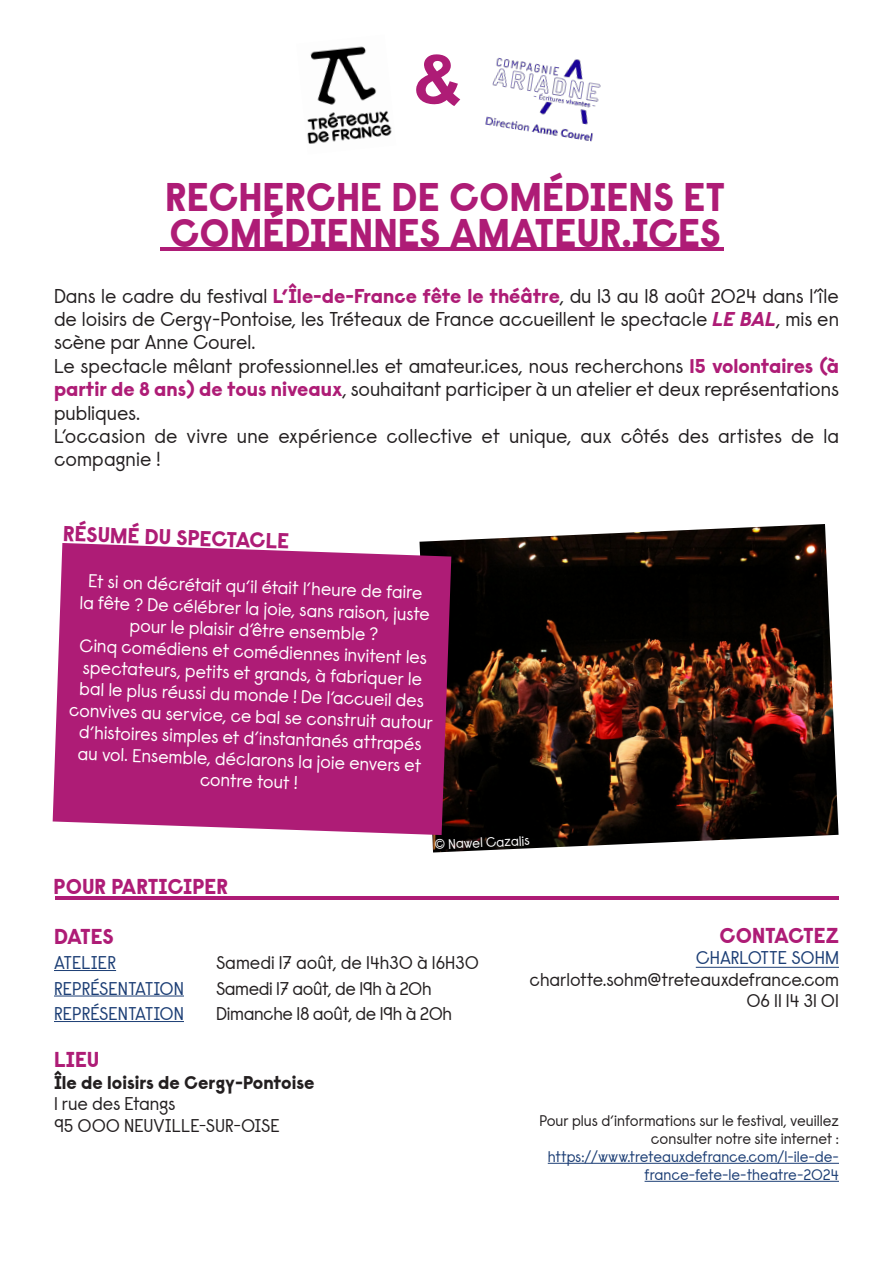
<style>
.page{position:relative;width:893px;height:1263px;background:#fff}
.page>*{position:absolute;margin:0;border:0;box-sizing:border-box;transform-origin:0 0}
.t1{font:800 39px/36px "Raisonne Pro";color:#ae1c76}
.t2{font:800 21px "Raisonne Pro";color:#ae1c76}
.t3{font:19.5px/23.4px "Raisonne Pro";color:#231f20;text-align:justify}
.t4{font:18px/21.6px "Raisonne Pro";color:#fff;text-align:center}
.t5{font:18px/21.6px "Raisonne Pro";color:#231f20;text-align:right}
.t6{font:18px "Raisonne Pro";letter-spacing:-.02em;color:#231f20}
.t7{font:18px "Raisonne Pro";color:#1c3e75}
.t8{font:800 18px "Raisonne Pro";color:#231f20}
.t9{font:15px/18px "Raisonne Pro";color:#231f20;text-align:right}
.t10{font:15px/18px "Raisonne Pro";color:#1c3e75;text-align:right}
.t11{font:13.5px "Raisonne Pro";color:#fff}
.s1{font-weight:800;color:#ae1c76}
.s2{font-weight:800;font-style:italic;color:#ae1c76}
.s3{color:#1c3e75}
</style>
<div class="page">
<img style="left:307px;top:46px;width:85px;height:98px">
<hr style="left:54px;top:970px;width:62px;height:1px;background:#1c3e75">
<hr style="left:54px;top:995px;width:130px;height:1px;background:#1c3e75">
<hr style="left:54px;top:1021px;width:130px;height:1px;background:#1c3e75">
<hr style="left:548px;top:1163px;width:291px;height:1px;background:#1c3e75">
<hr style="left:645px;top:1181px;width:194px;height:1px;background:#1c3e75">
<img style="left:419px;top:524px;width:419px;height:328px">
<svg style="left:53px;top:543px;width:398px;height:292px;background:#b0277b"></svg>
<hr style="left:55px;top:896px;width:783px;height:4px;background:#ae1c76">
<hr style="left:160px;top:247px;width:563px;height:3px;background:#ae1c76">
<img style="left:485px;top:57px;width:116px;height:85px">
<hr style="left:696px;top:967px;width:143px;height:1px;background:#1c3e75">
<p class="t1" style="left:165px;top:178px;width:562px">RECHERCHE DE COMÉDIENS ET<br>COMÉDIENNES AMATEUR.ICES</p>
<p class="t3" style="left:54px;top:284px;width:786px">Dans le cadre du festival <span class="s1">L’Île-de-France fête le théâtre</span>, du 13 au 18 août 2024 dans l’île de loisirs de Cergy-Pontoise, les Tréteaux de France accueillent le spectacle <span class="s2">LE BAL</span>, mis en scène par Anne Courel.</p>
<p class="t3" style="left:54px;top:354px;width:786px">Le spectacle mêlant professionnel.les et amateur.ices, nous recherchons <span class="s1">15 volontaires (à partir de 8 ans) de tous niveaux</span>, souhaitant participer à un atelier et deux représentations publiques.</p>
<p class="t3" style="left:54px;top:424px;width:786px">L’occasion de vivre une expérience collective et unique, aux côtés des artistes de la compagnie !</p>
<p class="t2" style="left:64px;top:519px;width:228px;rotate:2deg">RÉSUMÉ DU SPECTACLE</p>
<p class="t4" style="left:81px;top:570px;width:352px;rotate:2deg">Et si on décrétait qu’il était l’heure de faire la fête ? De célébrer la joie, sans raison, juste pour le plaisir d’être ensemble ?</p>
<p class="t4" style="left:72px;top:634px;width:366px;rotate:2deg">Cinq comédiens et comédiennes invitent les spectateurs, petits et grands, à fabriquer le bal le plus réussi du monde ! De l’accueil des convives au service, ce bal se construit autour d’histoires simples et d’instantanés attrapés au vol. Ensemble, déclarons la joie envers et contre tout !</p>
<p class="t2" style="left:54px;top:872px;width:176px">POUR PARTICIPER</p>
<p class="t11" style="left:434px;top:836px;width:97px;rotate:-3deg">© Nawel Cazalis</p>
<p class="t2" style="left:54px;top:922px;width:61px">DATES</p>
<p class="t7" style="left:54px;top:951px;width:64px">ATELIER</p>
<p class="t5" style="left:216px;top:952px;width:264px">Samedi 17 août, de 14h30 à 16H30</p>
<p class="t7" style="left:54px;top:977px;width:131px">REPRÉSENTATION</p>
<p class="t6" style="left:216px;top:977px;width:217px">Samedi 17 août, de 19h à 20h</p>
<p class="t7" style="left:54px;top:1002px;width:131px">REPRÉSENTATION</p>
<p class="t6" style="left:216px;top:1002px;width:238px">Dimanche 18 août, de 19h à 20h</p>
<p class="t2" style="left:54px;top:1045px;width:47px">LIEU</p>
<p class="t8" style="left:54px;top:1070px;width:262px">Île de loisirs de Cergy-Pontoise</p>
<p class="t5" style="left:54px;top:1093px;width:123px">1 rue des Etangs</p>
<p class="t5" style="left:54px;top:1114px;width:227px">95 000 NEUVILLE-SUR-OISE</p>
<p class="t2" style="left:720px;top:921px;width:121px">CONTACTEZ</p>
<p class="t5" style="left:529px;top:947px;width:311px"><span class="s3">CHARLOTTE SOHM </span>charlotte.sohm@treteauxdefrance.com<br>06 11 14 31 01</p>
<p class="t9" style="left:539px;top:1112px;width:301px">Pour plus d’informations sur le festival, veuillez consulter notre site internet :</p>
<p class="t10" style="left:548px;top:1148px;width:293px">https://www.treteauxdefrance.com/l-ile-de&shy;france-fete-le-theatre-2024</p>
</div>
